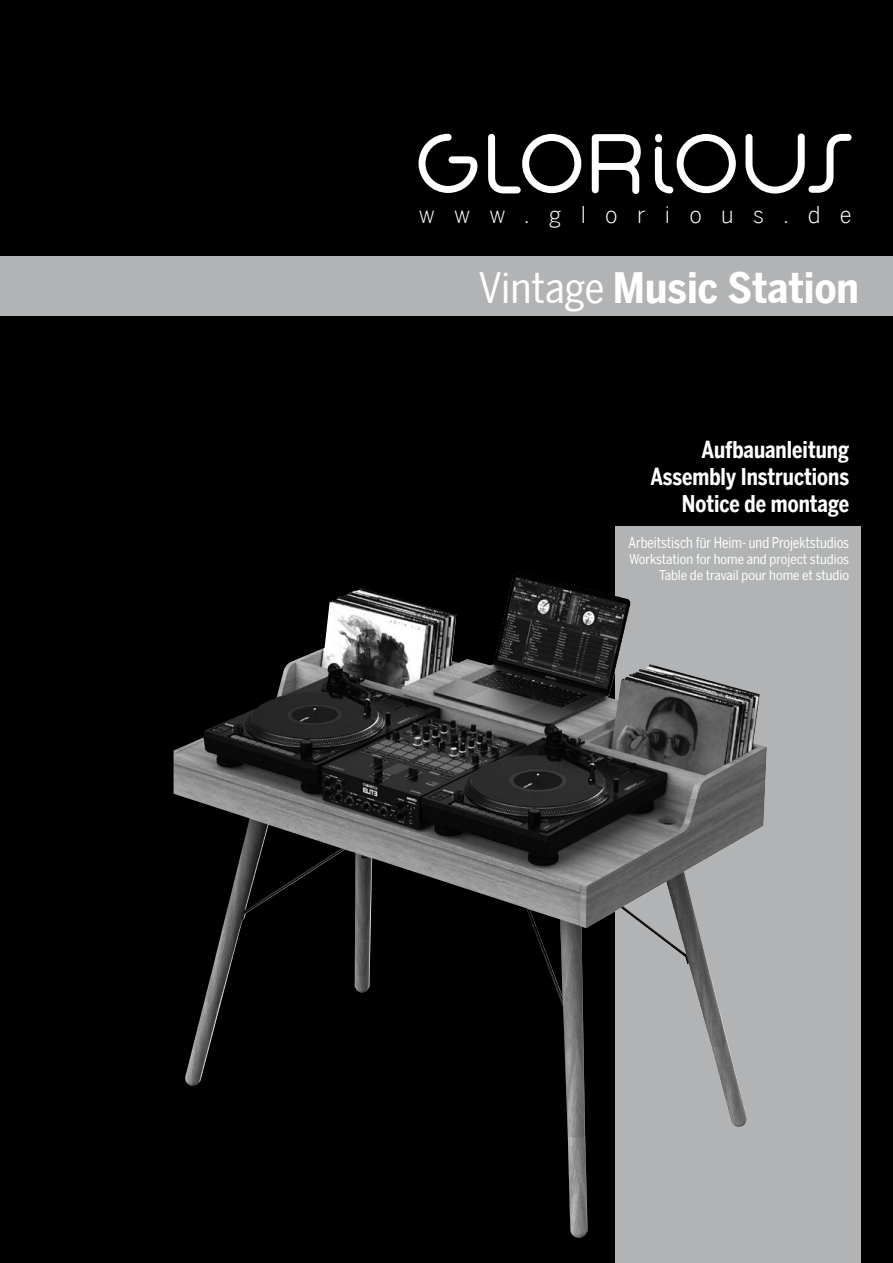
<style>
.page{position:relative;width:893px;height:1263px;background:#000}
.page>*{position:absolute;margin:0;border:0;box-sizing:border-box;transform-origin:0 0}
.t1{font:700 42px "Benton Sans Cond";color:#fff}
.t2{font:300 23.25px "Benton Sans Cond";letter-spacing:.75em;color:#fff;scale:1.11 1}
.t3{font:700 23.1px/27px "Benton Sans Cond";color:#fff;text-align:right;scale:.91 1}
.t4{font:14.85px "Benton Sans Cond";color:#fff;scale:.91 1}
.t5{font:13.5px/16.2px "Benton Sans Cond";color:#fff;text-align:right}
.s1{font-weight:400}
</style>
<div class="page">
<svg style="left:419px;top:133px;width:433px;height:61px"></svg>
<div style="left:655px;top:134px;width:7px;height:8px;background:#fff;border-radius:3px"></div>
<div style="left:0;top:256px;width:893px;height:60px;background:#b1b3b4"></div>
<div style="left:615px;top:526px;width:245px;height:737px;background:#b1b3b4"></div>
<img style="left:174px;top:573px;width:593px;height:665px">
<h2 class="t2" style="left:419px;top:201px;width:391px">www.glorious.de</h2>
<h1 class="t1" style="left:479px;top:263px;width:382px"><span class="s1">Vintage</span> Music Station</h1>
<h3 class="t3" style="left:650px;top:435px;width:220px">Aufbauanleitung<br>Assembly Instructions<br>Notice de montage</h3>
<p class="t4" style="left:628px;top:533px;width:244px">Arbeitstisch für Heim- und Projektstudios</p>
<p class="t5" style="left:629px;top:551px;width:222px">Workstation for home and project studios<br>Table de travail pour home et studio</p>
</div>
